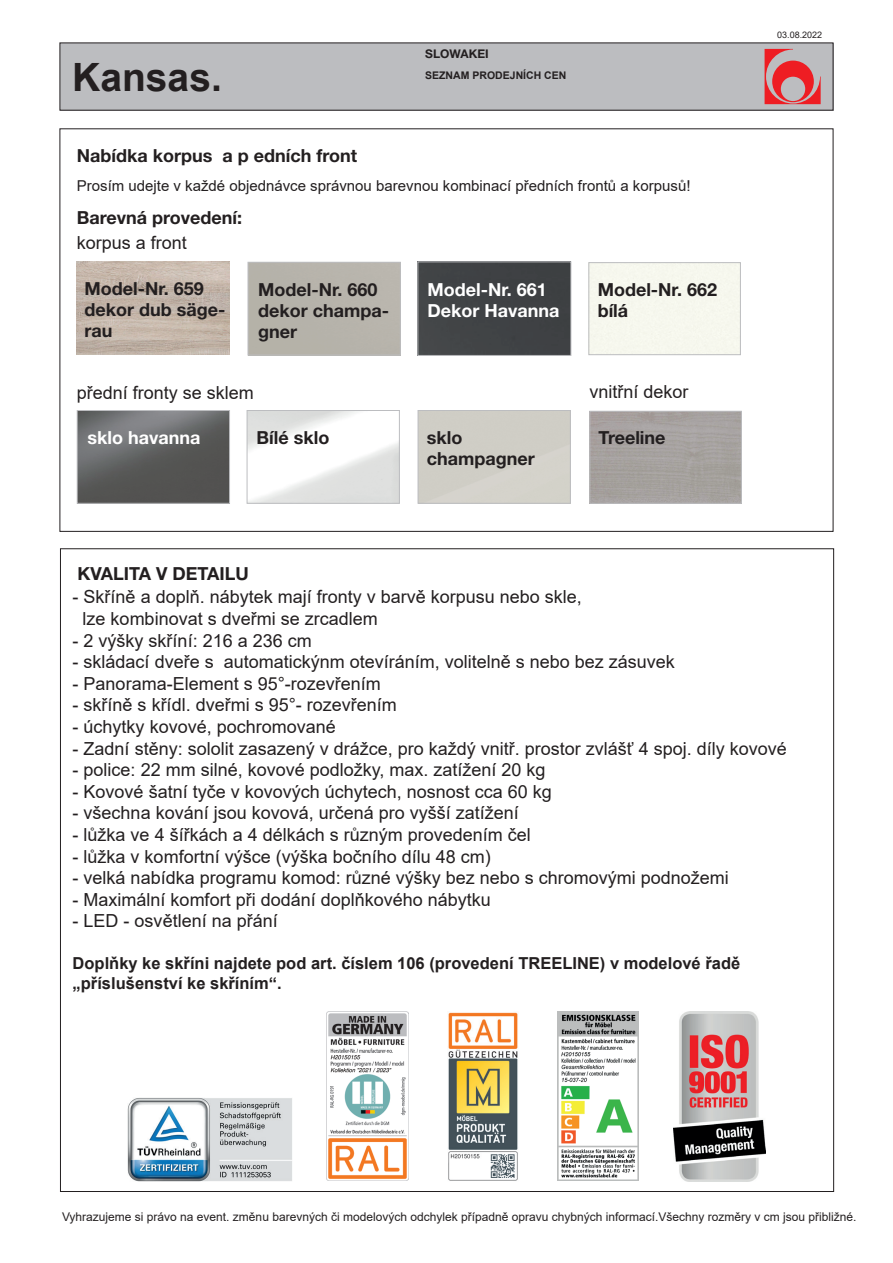
<style>
.page{position:relative;width:893px;height:1263px;background:#fff}
.page>*{position:absolute;margin:0;border:0;box-sizing:border-box;transform-origin:0 0}
.t1{font:700 39px "Arial";color:#231f20}
.t2{font:18px/21.6px "Arial";color:#231f20}
.t3{font:700 18px/21px "Helvetica Neue LT";color:#231f20}
.t4{font:700 18px/21px "Helvetica Neue LT";color:#fff}
.t5{font:700 16.5px/19.8px "Arial";color:#231f20}
.t6{font:15px "Arial";color:#231f20}
.t7{font:12px "Arial";color:#231f20}
.t8{font:700 12px "Helvetica Neue LT";color:#231f20}
.t9{font:700 10.5px "Arial";color:#231f20}
.t10{font:9px "Arial";color:#231f20}
</style>
<div class="page">
<div style="left:247px;top:410px;width:153px;height:94px;border:1px solid #bcbdc0"></div>
<div style="left:248px;top:262px;width:153px;height:93px;border:1px solid #bcbdc0"></div>
<div style="left:60px;top:43px;width:773px;height:67px;background:#bcbdc0"></div>
<div style="left:60px;top:43px;width:773px;height:68px;border:1px solid #231f20"></div>
<svg style="left:765px;top:49px;width:56px;height:55px"></svg>
<div style="left:419px;top:263px;width:150px;height:91px;background:#3f4245"></div>
<div style="left:417px;top:261px;width:154px;height:95px;border:1px solid #bcbdc0"></div>
<div style="left:588px;top:262px;width:153px;height:93px;border:1px solid #bcbdc0"></div>
<img style="left:79px;top:412px;width:149px;height:90px">
<div style="left:77px;top:410px;width:153px;height:94px;border:1px solid #bcbdc0"></div>
<div style="left:418px;top:410px;width:153px;height:94px;border:1px solid #bcbdc0"></div>
<div style="left:589px;top:411px;width:153px;height:93px;border:1px solid #bcbdc0"></div>
<img style="left:77px;top:261px;width:152px;height:93px">
<img style="left:127px;top:1097px;width:165px;height:84px">
<img style="left:673px;top:1011px;width:93px;height:170px">
<img style="left:558px;top:1011px;width:81px;height:169px">
<img style="left:448px;top:1012px;width:70px;height:169px">
<img style="left:327px;top:1011px;width:81px;height:169px">
<h1 class="t1" style="left:72px;top:50px;width:151px">Kansas.</h1>
<p class="t8" style="left:425px;top:47px;width:65px">SLOWAKEI</p>
<p class="t9" style="left:425px;top:68px;width:143px">SEZNAM PRODEJNÍCH CEN</p>
<p class="t3" style="left:77px;top:144px;width:287px">Nabídka korpusů a p edních frontů</p>
<p class="t6" style="left:77px;top:176px;width:615px">Prosím udejte v každé objednávce správnou barevnou kombinací předních frontů a korpusů!</p>
<p class="t3" style="left:77px;top:207px;width:167px">Barevná provedení:</p>
<p class="t2" style="left:77px;top:232px;width:112px">korpus a front</p>
<p class="t3" style="left:84px;top:277px;width:142px">Model-Nr. 659 dekor dub säge&shy;rau</p>
<p class="t3" style="left:258px;top:278px;width:132px">Model-Nr. 660 dekor champa&shy;gner</p>
<p class="t4" style="left:427px;top:278px;width:134px">Model-Nr. 661<br>Dekor Havanna</p>
<p class="t3" style="left:598px;top:278px;width:121px">Model-Nr. 662 bílá</p>
<p class="t2" style="left:77px;top:381px;width:179px">přední fronty se sklem</p>
<p class="t2" style="left:589px;top:381px;width:101px">vnitřní dekor</p>
<p class="t4" style="left:87px;top:427px;width:115px">sklo havanna</p>
<p class="t3" style="left:257px;top:427px;width:74px">Bílé sklo</p>
<p class="t3" style="left:427px;top:427px;width:109px">sklo champagner</p>
<p class="t3" style="left:599px;top:427px;width:68px">Treeline</p>
<p class="t10" style="left:777px;top:28px;width:47px">03.08.2022</p>
<p class="t3" style="left:77px;top:562px;width:173px">KVALITA V DETAILU</p>
<p class="t2" style="left:83px;top:586px;width:501px;text-indent:-10px">- Skříně a doplň. nábytek mají fronty v barvě korpusu nebo skle, lze kombinovat s dveřmi se zrcadlem</p>
<p class="t2" style="left:73px;top:629px;width:241px">- 2 výšky skříní: 216 a 236 cm</p>
<p class="t2" style="left:73px;top:651px;width:604px">- skládací dveře s automatickýnm otevíráním, volitelně s nebo bez zásuvek</p>
<p class="t2" style="left:73px;top:673px;width:310px">- Panorama-Element s 95°-rozevřením</p>
<p class="t2" style="left:73px;top:694px;width:326px">- skříně s křídl. dveřmi s 95°- rozevřením</p>
<p class="t2" style="left:73px;top:716px;width:265px">- úchytky kovové, pochromované</p>
<p class="t2" style="left:73px;top:737px;width:716px">- Zadní stěny: sololit zasazený v drážce, pro každý vnitř. prostor zvlášť 4 spoj. díly kovové</p>
<p class="t2" style="left:73px;top:759px;width:474px">- police: 22 mm silné, kovové podložky, max. zatížení 20 kg</p>
<p class="t2" style="left:73px;top:781px;width:481px">- Kovové šatní tyče v kovových úchytech, nosnost cca 60 kg</p>
<p class="t2" style="left:73px;top:802px;width:448px">- všechna kování jsou kovová, určená pro vyšší zatížení</p>
<p class="t2" style="left:73px;top:824px;width:460px">- lůžka ve 4 šířkách a 4 délkách s různým provedením čel</p>
<p class="t2" style="left:73px;top:845px;width:420px">- lůžka v komfortní výšce (výška bočního dílu 48 cm)</p>
<p class="t2" style="left:73px;top:867px;width:658px">- velká nabídka programu komod: různé výšky bez nebo s chromovými podnožemi</p>
<p class="t2" style="left:73px;top:889px;width:420px">- Maximální komfort při dodání doplňkového nábytku</p>
<p class="t2" style="left:73px;top:910px;width:207px">- LED - osvětlení na přání</p>
<p class="t5" style="left:73px;top:953px;width:669px">Doplňky ke skříni najdete pod art. číslem 106 (provedení TREELINE) v modelové řadě „příslušenství ke skříním“.</p>
<p class="t7" style="left:62px;top:1208px;width:796px">Vyhrazujeme si právo na event. změnu barevných či modelových odchylek případně opravu chybných informací.Všechny rozměry v cm jsou přibližné.</p>
</div>
